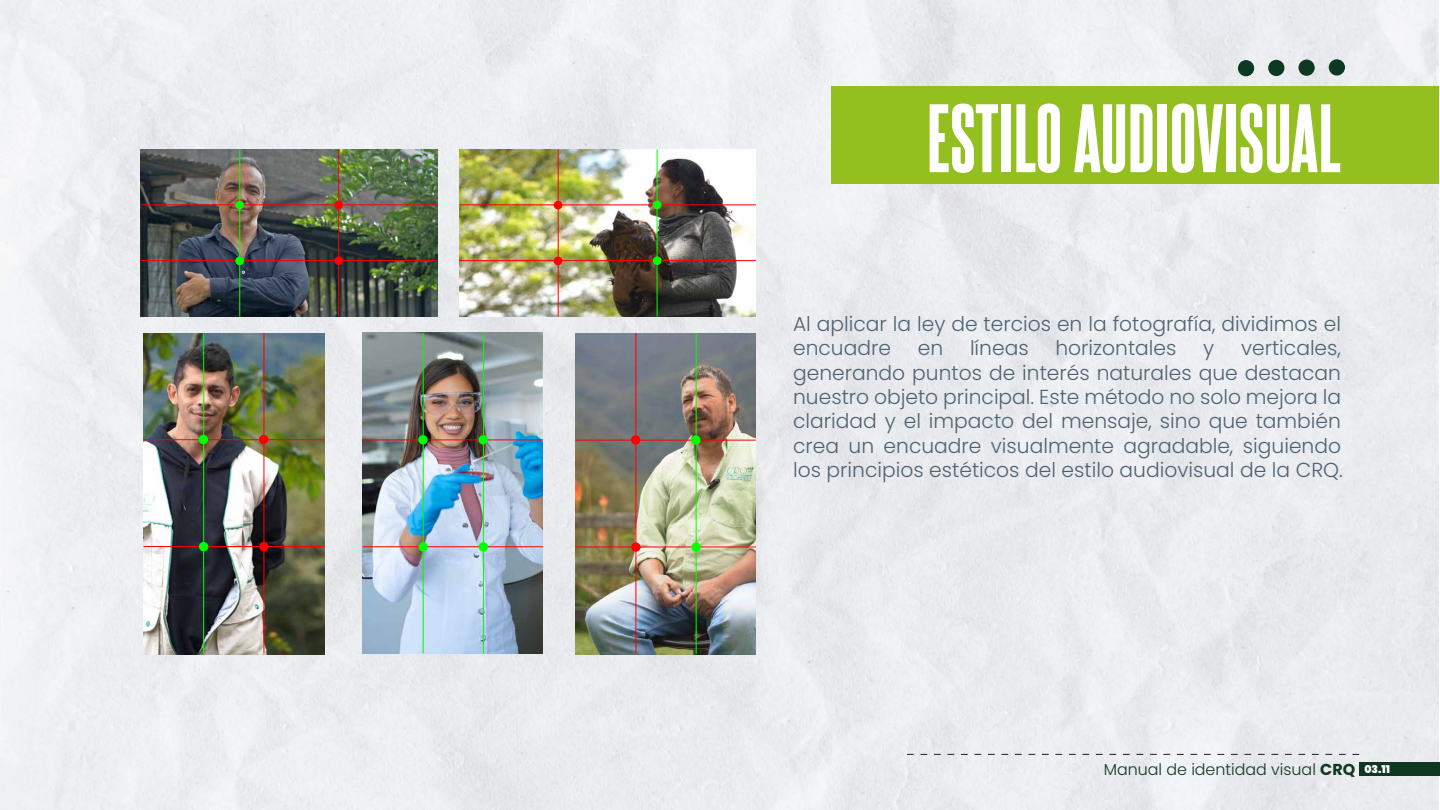
<style>
.page{position:relative;width:1440px;height:810px;background:#fff}
.page>*{position:absolute;margin:0;border:0;box-sizing:border-box;transform-origin:0 0}
.t1{font:82.5px "Steelfish Eb";color:#fff}
.t2{font:300 20.25px/24.3px "Poppins";color:#4f6372}
.t3{font:300 15.83px "Poppins";color:#0e3822}
.s1{font-weight:700}
</style>
<div class="page">
<div style="left:1px;top:1px;width:1438px;height:808px;background:#ebedf0"></div>
<img style="left:459px;top:149px;width:297px;height:167px">
<hr style="left:459px;top:204px;width:297px;height:1px;background:#f00">
<hr style="left:459px;top:260px;width:297px;height:1px;background:#f00">
<hr style="left:657px;top:149px;width:1px;height:167px;background:#0f0">
<hr style="left:558px;top:150px;width:1px;height:167px;background:#f00">
<div style="left:653px;top:201px;width:9px;height:8px;background:#0f0;border-radius:50%"></div>
<div style="left:554px;top:201px;width:8px;height:8px;background:#f00;border-radius:50%"></div>
<div style="left:653px;top:256px;width:9px;height:9px;background:#0f0;border-radius:50%"></div>
<div style="left:554px;top:257px;width:8px;height:8px;background:#f00;border-radius:50%"></div>
<img style="left:363px;top:333px;width:180px;height:321px">
<hr style="left:483px;top:333px;width:1px;height:321px;background:#0f0">
<hr style="left:423px;top:333px;width:1px;height:320px;background:#0f0">
<hr style="left:363px;top:546px;width:180px;height:1px;background:#f00">
<hr style="left:363px;top:440px;width:180px;height:1px;background:#f00">
<div style="left:479px;top:542px;width:9px;height:10px;background:#0f0;border-radius:50%"></div>
<div style="left:478px;top:435px;width:10px;height:9px;background:#0f0;border-radius:50%"></div>
<div style="left:418px;top:542px;width:10px;height:10px;background:#0f0;border-radius:50%"></div>
<div style="left:418px;top:435px;width:10px;height:9px;background:#0f0;border-radius:50%"></div>
<img style="left:575px;top:333px;width:181px;height:321px">
<hr style="left:696px;top:333px;width:1px;height:321px;background:#0f0">
<hr style="left:636px;top:333px;width:1px;height:321px;background:#f00">
<hr style="left:576px;top:547px;width:180px;height:1px;background:#f00">
<hr style="left:575px;top:440px;width:181px;height:1px;background:#f00">
<svg style="left:691px;top:542px;width:10px;height:10px"></svg>
<div style="left:691px;top:435px;width:10px;height:10px;background:#0f0;border-radius:50%"></div>
<div style="left:631px;top:542px;width:10px;height:10px;background:#f00;border-radius:50%"></div>
<div style="left:631px;top:435px;width:9px;height:10px;background:#f00;border-radius:50%"></div>
<img style="left:140px;top:149px;width:298px;height:167px">
<hr style="left:141px;top:204px;width:297px;height:1px;background:#f00">
<hr style="left:141px;top:260px;width:296px;height:1px;background:#f00">
<hr style="left:338px;top:149px;width:1px;height:167px;background:#f00">
<hr style="left:239px;top:150px;width:1px;height:167px;background:#0f0">
<div style="left:334px;top:201px;width:9px;height:8px;background:#f00;border-radius:50%"></div>
<div style="left:235px;top:201px;width:9px;height:8px;background:#0f0;border-radius:50%"></div>
<div style="left:334px;top:256px;width:9px;height:9px;background:#f00;border-radius:50%"></div>
<div style="left:235px;top:257px;width:9px;height:8px;background:#0f0;border-radius:50%"></div>
<img style="left:143px;top:333px;width:180px;height:321px">
<hr style="left:264px;top:333px;width:1px;height:320px;background:#f00">
<hr style="left:203px;top:333px;width:1px;height:320px;background:#0f0">
<hr style="left:143px;top:546px;width:181px;height:1px;background:#f00">
<hr style="left:143px;top:439px;width:181px;height:1px;background:#f00">
<div style="left:259px;top:542px;width:10px;height:9px;background:#f00;border-radius:50%"></div>
<div style="left:259px;top:435px;width:9px;height:9px;background:#f00;border-radius:50%"></div>
<div style="left:199px;top:542px;width:9px;height:9px;background:#0f0;border-radius:50%"></div>
<div style="left:199px;top:435px;width:9px;height:9px;background:#0f0;border-radius:50%"></div>
<div style="left:831px;top:86px;width:608px;height:98px;background:#93bf1f"></div>
<div style="left:1329px;top:59px;width:16px;height:17px;background:#0e3822;border-radius:50%"></div>
<div style="left:1298px;top:60px;width:17px;height:16px;background:#0e3822;border-radius:50%"></div>
<div style="left:1268px;top:60px;width:16px;height:16px;background:#0e3822;border-radius:50%"></div>
<div style="left:1238px;top:60px;width:16px;height:16px;background:#0e3822;border-radius:50%"></div>
<svg style="left:907px;top:754px;width:452px;height:1px"></svg>
<div style="left:1359px;top:762px;width:81px;height:13px;background:#0e3822"></div>
<h1 class="t1" style="left:927px;top:79px;width:416px">ESTILO AUDIOVISUAL</h1>
<p class="t2" style="left:793px;top:312px;width:549px">Al aplicar la ley de tercios en la fotografía, dividimos el encuadre</p>
<p class="t2" style="left:918px;top:336px;width:27px">en</p>
<p class="t2" style="left:970px;top:336px;width:60px">líneas</p>
<p class="t2" style="left:1055px;top:336px;width:122px">horizontales</p>
<p class="t2" style="left:1203px;top:336px;width:13px">y</p>
<p class="t2" style="left:793px;top:336px;width:551px;text-align:justify;text-indent:448px">verticales, generando puntos de interés naturales que destacan nuestro objeto principal. Este método no solo mejora la claridad y el impacto del mensaje, sino que también crea un encuadre visualmente agradable, siguiendo los principios estéticos del estilo audiovisual de la CRQ.</p>
<p class="t3" style="left:1104px;top:761px;width:288px">Manual de identidad visual <span class="s1">CRQ</span> <sup>03.11</sup></p>
</div>
